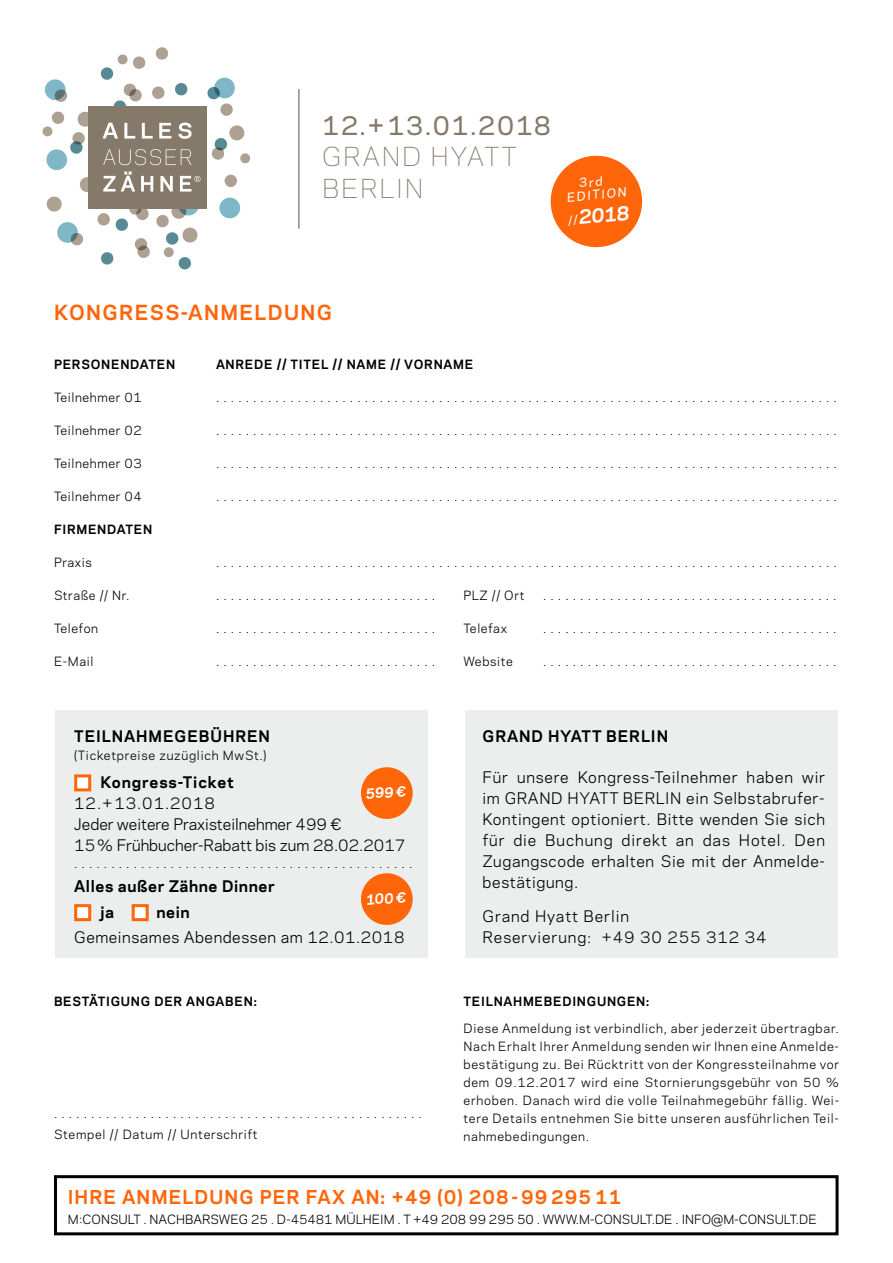
<style>
.page{position:relative;width:893px;height:1263px;background:#fff}
.page>*{position:absolute;margin:0;border:0;box-sizing:border-box;transform-origin:0 0}
.t1{font:300 24.6px/31.5px "Galaxie Polaris";letter-spacing:.07em;color:#857969}
.t2{font:500 24.6px "Galaxie Polaris";letter-spacing:.07em;color:#857969}
.t3{font:700 19.5px "Galaxie Polaris";letter-spacing:.07em;color:#ff660a}
.t4{font:italic 700 18.6px "Galaxie Polaris";color:#fff}
.t5{font:700 18px "Galaxie Polaris";letter-spacing:.06em;color:#ff660a}
.t6{font:15px/21px "Galaxie Polaris";letter-spacing:.035em;color:#000;text-align:justify}
.t7{font:15px/21px "Galaxie Polaris";color:#000}
.t8{font:700 15px "Galaxie Polaris";letter-spacing:.06em;color:#000}
.t9{font:15px/21px "Galaxie Polaris";letter-spacing:.06em;color:#000}
.t10{font:700 15px "Galaxie Polaris";letter-spacing:.04em;color:#000}
.t11{font:italic 700 13.35px "Galaxie Polaris";color:#fff}
.t12{font:12px/18px "Galaxie Polaris";letter-spacing:.05em;color:#000}
.t13{font:700 12px "Galaxie Polaris";letter-spacing:.06em;color:#000}
.t14{font:12px "Galaxie Polaris";color:#000}
.t15{font:italic 500 11.7px/13px "Galaxie Polaris";color:#fff}
.s1{font-weight:500;font-size:10.5px}
</style>
<div class="page">
<div style="left:56px;top:710px;width:372px;height:248px;background:#eceded"></div>
<div style="left:465px;top:710px;width:372px;height:248px;background:#eceded"></div>
<div style="left:74px;top:774px;width:17px;height:17px;background:#fff;border:3px solid #ff660a"></div>
<div style="left:361px;top:767px;width:52px;height:52px;background:#ff660a;border-radius:50%"></div>
<div style="left:361px;top:873px;width:52px;height:52px;background:#ff660a;border-radius:50%"></div>
<hr style="left:298px;top:89px;width:2px;height:140px;background:#857969">
<div style="left:54px;top:1175px;width:784px;height:60px;border:3px solid #000"></div>
<div style="left:551px;top:156px;width:91px;height:91px;background:#ff660a;border-radius:50%"></div>
<svg style="left:224px;top:174px;width:13px;height:13px"></svg>
<svg style="left:219px;top:197px;width:22px;height:22px"></svg>
<svg style="left:211px;top:125px;width:40px;height:39px"></svg>
<svg style="left:207px;top:77px;width:28px;height:39px"></svg>
<div style="left:89px;top:106px;width:118px;height:102px;background:#857969"></div>
<svg style="left:42px;top:47px;width:158px;height:223px"></svg>
<div style="left:74px;top:904px;width:17px;height:17px;background:#fff;border:3px solid #ff660a"></div>
<div style="left:132px;top:904px;width:17px;height:17px;background:#fff;border:3px solid #ff660a"></div>
<h1 class="t2" style="left:322px;top:107px;width:230px">12.+13.01.2018</h1>
<h1 class="t1" style="left:322px;top:140px;width:197px">GRAND HYATT<br>BERLIN</h1>
<p class="t15" style="left:565px;top:177px;width:61px;text-indent:13px;rotate:-5deg">3rd<br>EDITION</p>
<h3 class="t4" style="left:567px;top:204px;width:63px;rotate:-5deg"><span class="s1">//</span>2018</h3>
<h2 class="t3" style="left:54px;top:297px;width:280px">KONGRESS-ANMELDUNG</h2>
<p class="t13" style="left:54px;top:356px;width:123px">PERSONENDATEN</p>
<p class="t13" style="left:216px;top:356px;width:259px">ANREDE // TITEL // NAME // VORNAME</p>
<p class="t12" style="left:54px;top:388px;width:89px">Teilnehmer 01</p>
<p class="t12" style="left:216px;top:388px;width:622px">. . . . . . . . . . . . . . . . . . . . . . . . . . . . . . . . . . . . . . . . . . . . . . . . . . . . . . . . . . . . . . . . . . . . . . . . . . . . . . . . . . . .</p>
<p class="t12" style="left:54px;top:421px;width:89px">Teilnehmer 02</p>
<p class="t12" style="left:216px;top:421px;width:622px">. . . . . . . . . . . . . . . . . . . . . . . . . . . . . . . . . . . . . . . . . . . . . . . . . . . . . . . . . . . . . . . . . . . . . . . . . . . . . . . . . . . .</p>
<p class="t12" style="left:54px;top:454px;width:89px">Teilnehmer 03</p>
<p class="t12" style="left:216px;top:454px;width:622px">. . . . . . . . . . . . . . . . . . . . . . . . . . . . . . . . . . . . . . . . . . . . . . . . . . . . . . . . . . . . . . . . . . . . . . . . . . . . . . . . . . . .</p>
<p class="t12" style="left:54px;top:487px;width:89px">Teilnehmer 04</p>
<p class="t12" style="left:216px;top:487px;width:622px">. . . . . . . . . . . . . . . . . . . . . . . . . . . . . . . . . . . . . . . . . . . . . . . . . . . . . . . . . . . . . . . . . . . . . . . . . . . . . . . . . . . .</p>
<p class="t13" style="left:54px;top:521px;width:100px">FIRMENDATEN</p>
<p class="t12" style="left:54px;top:553px;width:39px">Praxis</p>
<p class="t12" style="left:216px;top:553px;width:622px">. . . . . . . . . . . . . . . . . . . . . . . . . . . . . . . . . . . . . . . . . . . . . . . . . . . . . . . . . . . . . . . . . . . . . . . . . . . . . . . . . . . .</p>
<p class="t12" style="left:54px;top:586px;width:77px">Straße // Nr.</p>
<p class="t12" style="left:216px;top:586px;width:221px">. . . . . . . . . . . . . . . . . . . . . . . . . . . . . .</p>
<p class="t12" style="left:464px;top:586px;width:62px">PLZ // Ort</p>
<p class="t12" style="left:543px;top:586px;width:295px">. . . . . . . . . . . . . . . . . . . . . . . . . . . . . . . . . . . . . . . .</p>
<p class="t12" style="left:54px;top:619px;width:46px">Telefon</p>
<p class="t12" style="left:216px;top:619px;width:221px">. . . . . . . . . . . . . . . . . . . . . . . . . . . . . .</p>
<p class="t12" style="left:464px;top:619px;width:45px">Telefax</p>
<p class="t12" style="left:543px;top:619px;width:295px">. . . . . . . . . . . . . . . . . . . . . . . . . . . . . . . . . . . . . . . .</p>
<p class="t12" style="left:54px;top:652px;width:41px">E-Mail</p>
<p class="t12" style="left:216px;top:652px;width:221px">. . . . . . . . . . . . . . . . . . . . . . . . . . . . . .</p>
<p class="t12" style="left:464px;top:652px;width:51px">Website</p>
<p class="t12" style="left:543px;top:652px;width:295px">. . . . . . . . . . . . . . . . . . . . . . . . . . . . . . . . . . . . . . . .</p>
<p class="t8" style="left:74px;top:725px;width:197px">TEILNAHMEGEBÜHREN</p>
<p class="t12" style="left:74px;top:746px;width:194px">(Ticketpreise zuzüglich MwSt.)</p>
<p class="t8" style="left:101px;top:771px;width:135px">Kongress-Ticket</p>
<p class="t7" style="left:74px;top:792px;width:333px">12.+13.01.2018<br>Jeder weitere Praxisteilnehmer 499 €<br>15 % Frühbucher-Rabatt bis zum 28.02.2017</p>
<p class="t10" style="left:74px;top:875px;width:202px">Alles außer Zähne Dinner</p>
<p class="t6" style="left:74px;top:926px;width:332px">Gemeinsames Abendessen am 12.01.2018</p>
<p class="t11" style="left:365px;top:784px;width:42px;rotate:-5deg">599 €</p>
<p class="t12" style="left:74px;top:854px;width:340px">. . . . . . . . . . . . . . . . . . . . . . . . . . . . . . . . . . . . . . . . . . . . . .</p>
<p class="t11" style="left:365px;top:890px;width:42px;rotate:-5deg">100 €</p>
<p class="t8" style="left:101px;top:901px;width:15px">ja</p>
<p class="t8" style="left:156px;top:901px;width:35px">nein</p>
<p class="t13" style="left:54px;top:992px;width:204px">BESTÄTIGUNG DER ANGABEN:</p>
<p class="t12" style="left:54px;top:1102px;width:369px;line-height:21px">. . . . . . . . . . . . . . . . . . . . . . . . . . . . . . . . . . . . . . . . . . . . . . . . . .<br>Stempel // Datum // Unterschrift</p>
<p class="t8" style="left:483px;top:725px;width:187px">GRAND HYATT BERLIN</p>
<p class="t6" style="left:483px;top:766px;width:344px">Für unsere Kongress-Teilnehmer haben wir im GRAND HYATT BERLIN ein Selbstabrufer-Kontingent optioniert. Bitte wenden Sie sich für die Buchung direkt an das Hotel. Den Zugangscode erhalten Sie mit der Anmelde&shy;bestätigung.</p>
<p class="t9" style="left:483px;top:905px;width:286px">Grand Hyatt Berlin<br>Reservierung: +49 30 255 312 34</p>
<p class="t13" style="left:463px;top:992px;width:187px">TEILNAHMEBEDINGUNGEN:</p>
<p class="t12" style="left:463px;top:1018px;width:377px;text-align:justify">Diese Anmeldung ist verbindlich, aber jederzeit übertragbar.<br>Nach Erhalt Ihrer Anmeldung senden wir Ihnen eine Anmelde&shy;bestätigung zu. Bei Rücktritt von der Kongressteilnahme vor dem 09.12.2017 wird eine Stornierungsgebühr von 50 % erhoben. Danach wird die volle Teilnahmegebühr fällig. Wei&shy;tere Details entnehmen Sie bitte unseren ausführlichen Teil&shy;nahmebedingungen.</p>
<h3 class="t5" style="left:68px;top:1184px;width:555px">IHRE ANMELDUNG PER FAX AN: +49 (0) 208-99 295 11</h3>
<p class="t14" style="left:68px;top:1210px;width:750px">M:CONSULT . NACHBARSWEG 25 . D-45481 MÜLHEIM . T +49 208 99 295 50 . WWW.M-CONSULT.DE . INFO@M-CONSULT.DE</p>
</div>
